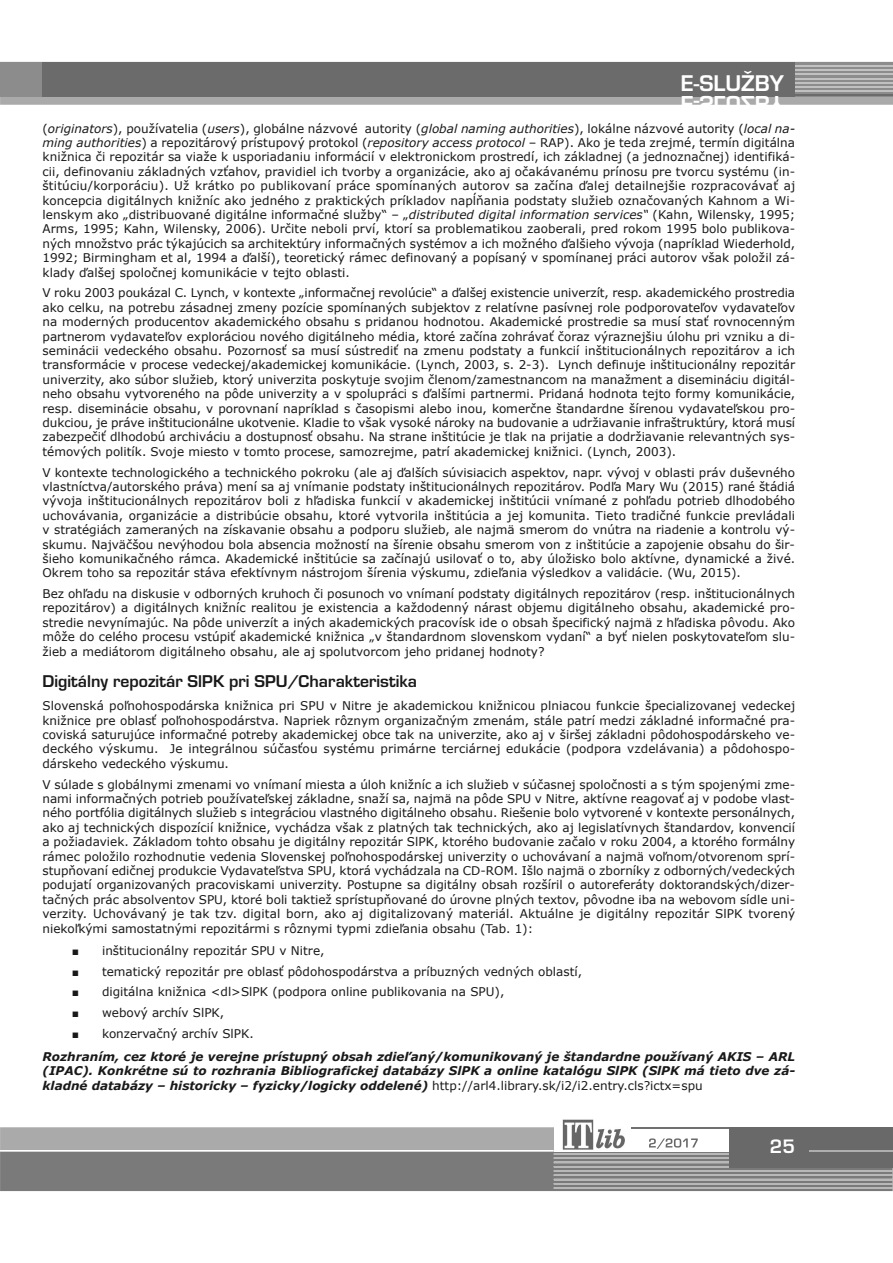
<style>
.page{position:relative;width:893px;height:1263px;background:#fff}
.page>*{position:absolute;margin:0;border:0;box-sizing:border-box;transform-origin:0 0}
.t1{font:21px "Euromode CE Bold";color:#fff}
.t2{font:18px "Euromode CE Bold";color:#fff}
.t3{font:15.75px "Euromode CE Bold";color:#191919}
.t4{font:12px/14.4px "Verdana";color:#191919;text-align:justify}
.t5{font:italic 700 12px/14.4px "Verdana";color:#191919;text-align:justify}
.s1{font-style:italic}
.s2{font-weight:400;font-style:normal}
</style>
<div class="page">
<svg style="left:1px;top:1127px;width:553px;height:11px;background:#acacac"></svg>
<svg style="left:0;top:62px;width:893px;height:43px;background:#7c7c7c"></svg>
<hr style="left:795px;top:65px;width:98px;height:2px;background:#c1c1c1">
<hr style="left:631px;top:1127px;width:98px;height:2px;background:#707070">
<img style="left:562px;top:1119px;width:62px;height:19px">
<div style="left:729px;top:1127px;width:164px;height:41px;background:#696969"></div>
<hr style="left:0;top:1127px;width:1px;height:64px;background:#aaa">
<svg style="left:0;top:1138px;width:893px;height:53px;background:#8d8d8d"></svg>
<h1 class="t1" style="left:681px;top:73px;width:105px">EE -- SS LL UU ŽŽ BB YY</h1>
<p class="t4" style="left:43px;top:121px;width:754px">(<span class="s1">originators</span>), používatelia (<span class="s1">users</span>), globálne názvové autority (<span class="s1">global naming authorities</span>), lokálne názvové autority (<span class="s1">local na&shy;ming authorities</span>) a repozitárový prístupový protokol (<span class="s1">repository access protocol</span> – RAP). Ako je teda zrejmé, termín digitálna knižnica či repozitár sa viaže k usporiadaniu informácií v elektronickom prostredí, ich základnej (a jednoznačnej) identifiká&shy;cii, definovaniu základných vzťahov, pravidiel ich tvorby a organizácie, ako aj očakávanému prínosu pre tvorcu systému (in&shy;štitúciu/korporáciu). Už krátko po publikovaní práce spomínaných autorov sa začína ďalej detailnejšie rozpracovávať aj koncepcia digitálnych knižníc ako jedného z praktických príkladov napĺňania podstaty služieb označovaných Kahnom a Wi&shy;lenskym ako „distribuované digitálne informačné služby“ – „<span class="s1">distributed digital information services“</span> (Kahn, Wilensky, 1995; Arms, 1995; Kahn, Wilensky, 2006). Určite neboli prví, ktorí sa problematikou zaoberali, pred rokom 1995 bolo publikova&shy;ných množstvo prác týkajúcich sa architektúry informačných systémov a ich možného ďalšieho vývoja (napríklad Wiederhold, 1992; Birmingham et al, 1994 a ďalší), teoretický rámec definovaný a popísaný v spomínanej práci autorov však položil zá&shy;klady ďalšej spoločnej komunikácie v tejto oblasti.</p>
<p class="t4" style="left:43px;top:285px;width:754px">V roku 2003 poukázal C. Lynch, v kontexte „informačnej revolúcie“ a ďalšej existencie univerzít, resp. akademického prostredia ako celku, na potrebu zásadnej zmeny pozície spomínaných subjektov z relatívne pasívnej role podporovateľov vydavateľov na moderných producentov akademického obsahu s pridanou hodnotou. Akademické prostredie sa musí stať rovnocenným partnerom vydavateľov exploráciou nového digitálneho média, ktoré začína zohrávať čoraz výraznejšiu úlohu pri vzniku a di&shy;seminácii vedeckého obsahu. Pozornosť sa musí sústrediť na zmenu podstaty a funkcií inštitucionálnych repozitárov a ich transformácie v procese vedeckej/akademickej komunikácie. (Lynch, 2003, s. 2-3). Lynch definuje inštitucionálny repozitár univerzity, ako súbor služieb, ktorý univerzita poskytuje svojim členom/zamestnancom na manažment a disemináciu digitál&shy;neho obsahu vytvoreného na pôde univerzity a v spolupráci s ďalšími partnermi. Pridaná hodnota tejto formy komunikácie, resp. diseminácie obsahu, v porovnaní napríklad s časopismi alebo inou, komerčne štandardne šírenou vydavateľskou pro&shy;dukciou, je práve inštitucionálne ukotvenie. Kladie to však vysoké nároky na budovanie a udržiavanie infraštruktúry, ktorá musí zabezpečiť dlhodobú archiváciu a dostupnosť obsahu. Na strane inštitúcie je tlak na prijatie a dodržiavanie relevantných sys&shy;témových politík. Svoje miesto v tomto procese, samozrejme, patrí akademickej knižnici. (Lynch, 2003).</p>
<p class="t4" style="left:43px;top:464px;width:754px">V kontexte technologického a technického pokroku (ale aj ďalších súvisiacich aspektov, napr. vývoj v oblasti práv duševného vlastníctva/autorského práva) mení sa aj vnímanie podstaty inštitucionálnych repozitárov. Podľa Mary Wu (2015) rané štádiá vývoja inštitucionálnych repozitárov boli z hľadiska funkcií v akademickej inštitúcii vnímané z pohľadu potrieb dlhodobého uchovávania, organizácie a distribúcie obsahu, ktoré vytvorila inštitúcia a jej komunita. Tieto tradičné funkcie prevládali v stratégiách zameraných na získavanie obsahu a podporu služieb, ale najmä smerom do vnútra na riadenie a kontrolu vý&shy;skumu. Najväčšou nevýhodou bola absencia možností na šírenie obsahu smerom von z inštitúcie a zapojenie obsahu do šir&shy;šieho komunikačného rámca. Akademické inštitúcie sa začínajú usilovať o to, aby úložisko bolo aktívne, dynamické a živé.<br>Okrem toho sa repozitár stáva efektívnym nástrojom šírenia výskumu, zdieľania výsledkov a validácie. (Wu, 2015).</p>
<p class="t4" style="left:43px;top:586px;width:754px">Bez ohľadu na diskusie v odborných kruhoch či posunoch vo vnímaní podstaty digitálnych repozitárov (resp. inštitucionálnych repozitárov) a digitálnych knižníc realitou je existencia a každodenný nárast objemu digitálneho obsahu, akademické pro&shy;stredie nevynímajúc. Na pôde univerzít a iných akademických pracovísk ide o obsah špecifický najmä z hľadiska pôvodu. Ako môže do celého procesu vstúpiť akademické knižnica „v štandardnom slovenskom vydaní“ a byť nielen poskytovateľom slu&shy;žieb a mediátorom digitálneho obsahu, ale aj spolutvorcom jeho pridanej hodnoty?</p>
<h3 class="t3" style="left:43px;top:672px;width:376px">Digitálny repozitár SlPK pri SPU/Charakteristika</h3>
<p class="t4" style="left:43px;top:698px;width:754px">Slovenská poľnohospodárska knižnica pri SPU v Nitre je akademickou knižnicou plniacou funkcie špecializovanej vedeckej knižnice pre oblasť poľnohospodárstva. Napriek rôznym organizačným zmenám, stále patrí medzi základné informačné pra&shy;coviská saturujúce informačné potreby akademickej obce tak na univerzite, ako aj v širšej základni pôdohospodárskeho ve&shy;deckého výskumu. Je integrálnou súčasťou systému primárne terciárnej edukácie (podpora vzdelávania) a pôdohospo&shy;dárskeho vedeckého výskumu.</p>
<p class="t4" style="left:43px;top:777px;width:754px">V súlade s globálnymi zmenami vo vnímaní miesta a úloh knižníc a ich služieb v súčasnej spoločnosti a s tým spojenými zme&shy;nami informačných potrieb používateľskej základne, snaží sa, najmä na pôde SPU v Nitre, aktívne reagovať aj v podobe vlast&shy;ného portfólia digitálnych služieb s integráciou vlastného digitálneho obsahu. Riešenie bolo vytvorené v kontexte personálnych, ako aj technických dispozícií knižnice, vychádza však z platných tak technických, ako aj legislatívnych štandardov, konvencií a požiadaviek. Základom tohto obsahu je digitálny repozitár SlPK, ktorého budovanie začalo v roku 2004, a ktorého formálny rámec položilo rozhodnutie vedenia Slovenskej poľnohospodárskej univerzity o uchovávaní a najmä voľnom/otvorenom sprí&shy;stupňovaní edičnej produkcie Vydavateľstva SPU, ktorá vychádzala na CD-ROM. Išlo najmä o zborníky z odborných/vedeckých podujatí organizovaných pracoviskami univerzity. Postupne sa digitálny obsah rozšíril o autoreferáty doktorandských/dizer&shy;tačných prác absolventov SPU, ktoré boli taktiež sprístupňované do úrovne plných textov, pôvodne iba na webovom sídle uni&shy;verzity. Uchovávaný je tak tzv. digital born, ako aj digitalizovaný materiál. Aktuálne je digitálny repozitár SlPK tvorený niekoľkými samostatnými repozitármi s rôznymi typmi zdieľania obsahu (Tab. 1):</p>
<p class="t4" style="left:102px;top:939px;width:482px;line-height:20.9px;text-align:left">inštitucionálny repozitár SPU v Nitre,<br>tematický repozitár pre oblasť pôdohospodárstva a príbuzných vedných oblastí, digitálna knižnica &lt;dl&gt;SlPK (podpora online publikovania na SPU),<br>webový archív SlPK,<br>konzervačný archív SlPK.</p>
<p class="t5" style="left:43px;top:1049px;width:754px">Rozhraním, cez ktoré je verejne prístupný obsah zdieľaný/komunikovaný je štandardne používaný AKIS – ARL (IPAC). Konkrétne sú to rozhrania Bibliografickej databázy SlPK a online katalógu SlPK (SlPK má tieto dve zá&shy;kladné databázy – historicky – fyzicky/logicky oddelené) <span class="s2">http://arl4.library.sk/i2/i2.entry.cls?ictx=spu</span></p>
<h2 class="t2" style="left:770px;top:1135px;width:27px">25</h2>
</div>
